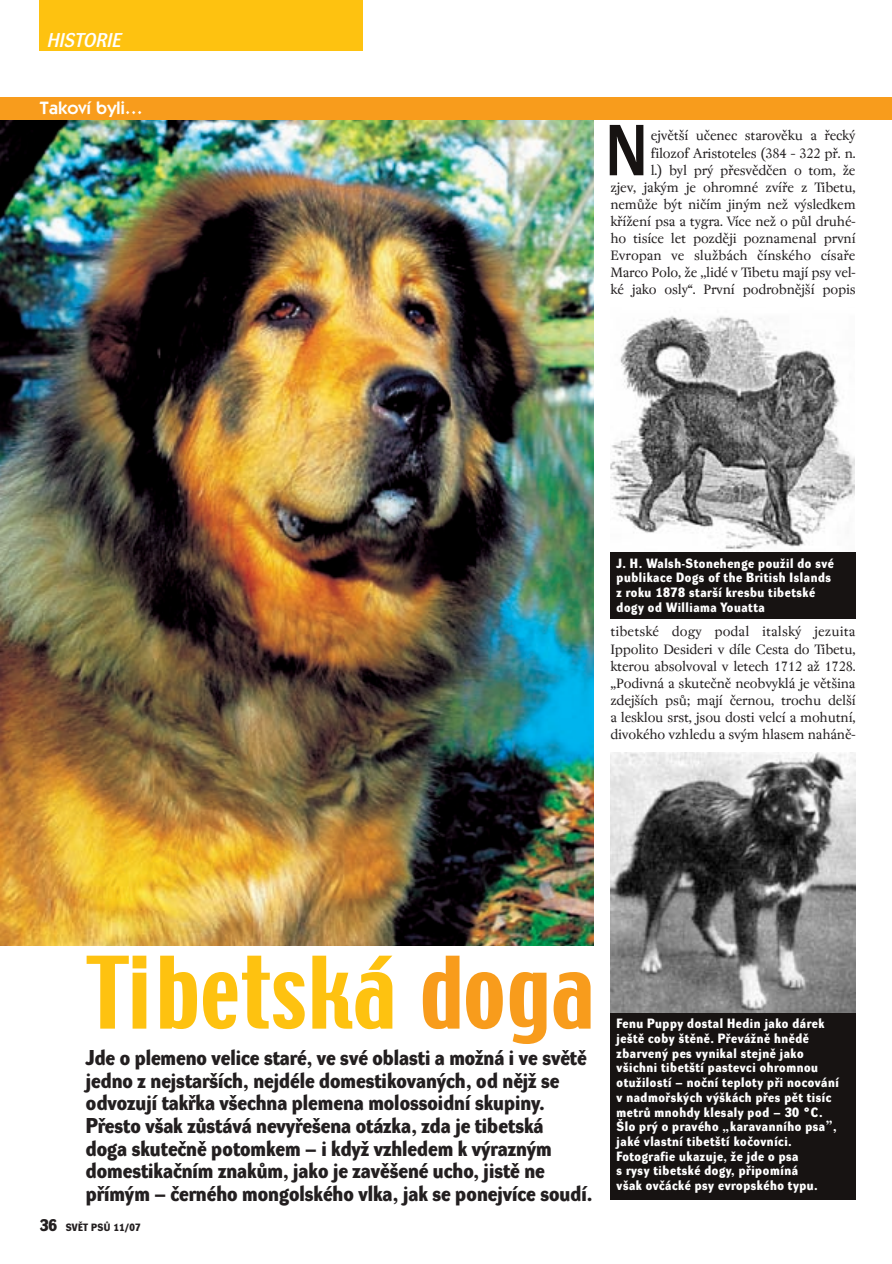
<style>
.page{position:relative;width:892px;height:1264px;background:#fff}
.page>*{position:absolute;margin:0;border:0;box-sizing:border-box;transform-origin:0 0}
.t1{font:88.5px "Techno CE";letter-spacing:.01em;color:#fec210}
.t2{font:70.5px "Dynamo DD";color:#171312}
.t3{font:21px/22.6px "Dynamo DB";color:#231f20}
.t4{font:19.5px "Dynamo D Italic D";letter-spacing:.01em;color:#fff}
.t5{font:600 18px "Itc Kabel CE";letter-spacing:.01em;color:#fff}
.t6{font:15px/17.1px "Regent";letter-spacing:-.015em;color:#231f20;text-align:right}
.t7{font:13.2px/14.7px "Dynamo DB";letter-spacing:.045em;color:#fff}
.t8{font:10.35px "Dynamo DB";letter-spacing:.03em;color:#231f20}
.s1{color:#f89c1c}
.s2{font-size:16.5px}
</style>
<div class="page">
<img style="left:0;top:0;width:892px;height:1200px">
<h3 class="t4" style="left:48px;top:32px;width:75px">HISTORIE</h3>
<p class="t5" style="left:40px;top:101px;width:105px">Takoví byli…</p>
<h2 class="t2" style="left:605px;top:123px;width:44px">N</h2>
<p class="t6" style="left:610px;top:128px;width:247px">ejvût‰í uãenec starovûku a fieck˘ filozof Aristoteles (384 – 322 pfi. n.<br>l.) byl pr˘ pfiesvûdãen o tom, Ïe<br>zjev, jak˘m je ohromné zvífie z Tibetu, nemÛÏe b˘t niãím jin˘m neÏ v˘sledkem kfiíÏení psa a tygra. Více neÏ o pÛl druhé&shy;ho tisíce let pozdûji poznamenal první Evropan ve sluÏbách ãínského císafie Marco Polo, Ïe ,,lidé v Tibetu mají psy vel&shy;ké jako osly“. První podrobnûj‰í popis</p>
<p class="t7" style="left:617px;top:556px;width:219px">J. H. Walsh-Stonehenge pouÏil do své publikace Dogs of the British Islands z roku 1878 star‰í kresbu tibetské dogy od Williama Youatta</p>
<p class="t6" style="left:610px;top:624px;width:247px;text-align:justify">tibetské dogy podal italsk˘ jezuita Ippolito Desideri v díle Cesta do Tibetu, kterou absolvoval v letech 1712 aÏ 1728. ,,Podivná a skuteãnû neobvyklá je vût‰ina zdej‰ích psÛ; mají ãernou, trochu del‰í a lesklou srst, jsou dosti velcí a mohutní, divokého vzhledu a sv˘m hlasem nahánû-</p>
<h1 class="t1" style="left:86px;top:955px;width:509px">Tibetská <span class="s1">doga</span></h1>
<p class="t3" style="left:86px;top:1048px;width:508px">Jde o plemeno velice staré, ve své oblasti a moÏná i ve svûtû jedno z nejstar‰ích, nejdéle domestikovan˘ch, od nûjÏ se odvozují takfika v‰echna plemena molossoidní skupiny.<br>Pfiesto v‰ak zÛstává nevyfie‰ena otázka, zda je tibetská<br>doga skuteãnû potomkem – i kdyÏ vzhledem k v˘razn˘m domestikaãním znakÛm, jako je zavû‰ené ucho, jistû ne pfiím˘m – ãerného mongolského vlka, jak se ponejvíce soudí.</p>
<p class="t8" style="left:40px;top:1223px;width:102px"><span class="s2">36</span> SVùT PSÒ 11/07</p>
<p class="t7" style="left:617px;top:1017px;width:224px">Fenu Puppy dostal Hedin jako dárek je‰tû coby ‰tûnû. PfieváÏnû hnûdû zbarven˘ pes vynikal stejnû jako v‰ichni tibet‰tí pastevci ohromnou otuÏilostí – noãní teploty pfii nocování v nadmofisk˘ch v˘‰kách pfies pût tisíc metrÛ mnohdy klesaly pod – 30 °C. ·lo pr˘ o pravého „karavanního psa”, jaké vlastní tibet‰tí koãovníci.<br>Fotografie ukazuje, Ïe jde o psa<br>s rysy tibetské dogy, pfiipomíná<br>v‰ak ovãácké psy evropského typu.</p>
</div>
